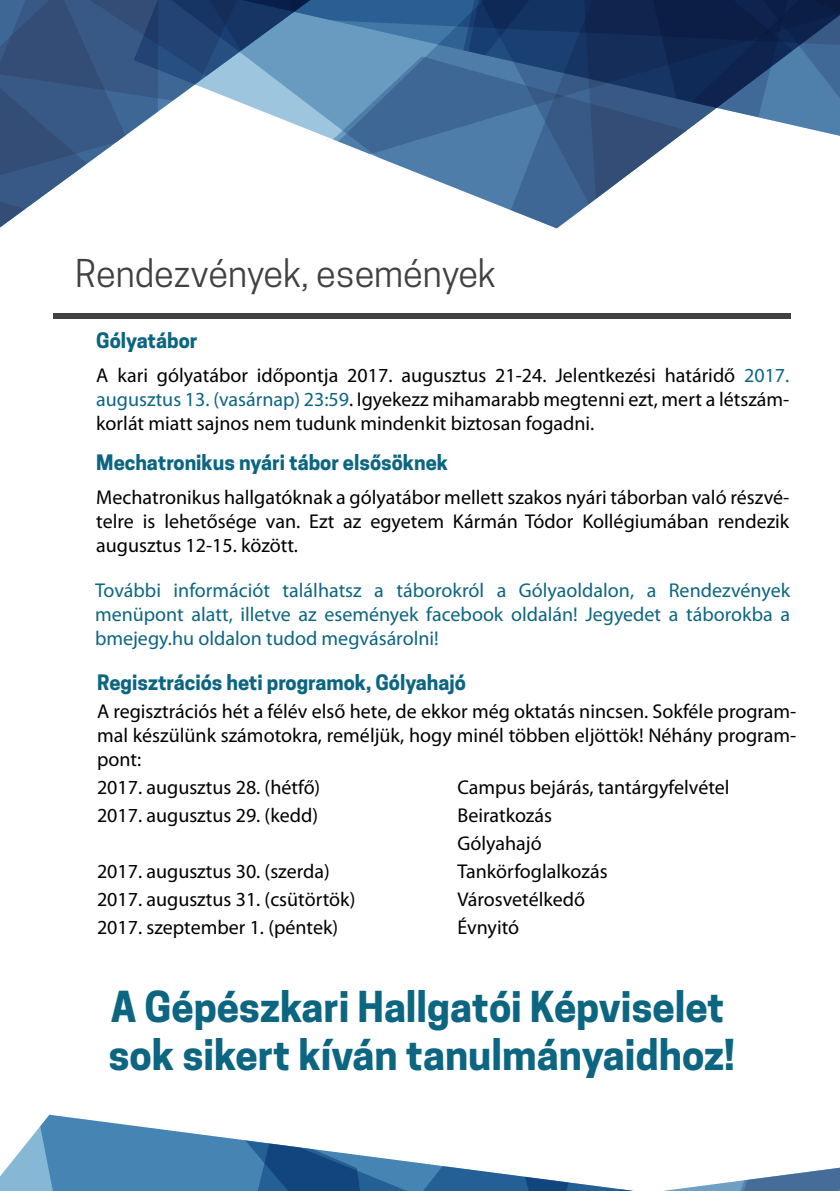
<style>
.page{position:relative;width:840px;height:1191px;background:#fff}
.page>*{position:absolute;margin:0;border:0;box-sizing:border-box;transform-origin:0 0}
.t1{font:700 40px/48px "Cooper Hewitt";color:#0c6581}
.t2{font:36px "Cooper Hewitt";color:#424042}
.t3{font:20px/24px "Myriad Pro";color:#000;text-align:justify}
.t4{font:20px/24px "Myriad Pro";color:#0c6581;text-align:justify}
.t5{font:700 20px "Cooper Hewitt";color:#0c6581}
.s1{color:#0c6581}
</style>
<div class="page">
<svg style="left:0;top:1114px;width:225px;height:77px;fill:#4684b3"></svg>
<svg style="left:225px;top:1137px;width:614px;height:54px"></svg>
<svg style="left:579px;top:0;width:260px;height:212px"></svg>
<svg style="left:0;top:0;width:58px;height:228px;background:#49638a"></svg>
<svg style="left:58px;top:0;width:519px;height:229px"></svg>
<div style="left:53px;top:313px;width:737px;height:5px;background:#424042"></div>
<h2 class="t2" style="left:75px;top:252px;width:422px">Rendezvények, események</h2>
<p class="t5" style="left:96px;top:329px;width:103px">Gólyatábor</p>
<p class="t3" style="left:96px;top:363px;width:694px">A kari gólyatábor időpontja 2017. augusztus 21-24. Jelentkezési határidő <span class="s1">2017. augusztus 13. (vasárnap) 23:59</span>. Igyekezz mihamarabb megtenni ezt, mert a létszám&shy;korlát miatt sajnos nem tudunk mindenkit biztosan fogadni.</p>
<p class="t5" style="left:96px;top:451px;width:353px">Mechatronikus nyári tábor elsősöknek</p>
<p class="t3" style="left:96px;top:485px;width:694px">Mechatronikus hallgatóknak a gólyatábor mellett szakos nyári táborban való részvé&shy;telre is lehetősége van. Ezt az egyetem Kármán Tódor Kollégiumában rendezik augusztus 12-15. között.</p>
<p class="t4" style="left:95px;top:578px;width:696px">További információt találhatsz a táborokról a Gólyaoldalon, a Rendezvények menüpont alatt, illetve az események facebook oldalán! Jegyedet a táborokba a bmejegy.hu oldalon tudod megvásárolni!</p>
<p class="t5" style="left:97px;top:671px;width:370px">Regisztrációs heti programok, Gólyahajó</p>
<p class="t3" style="left:97px;top:699px;width:700px">A regisztrációs hét a félév első hete, de ekkor még oktatás nincsen. Sokféle program&shy;mal készülünk számotokra, reméljük, hogy minél többen eljöttök! Néhány program&shy;pont:</p>
<p class="t3" style="left:97px;top:775px;width:225px">2017. augusztus 28. (hétfő)</p>
<p class="t3" style="left:457px;top:775px;width:273px">Campus bejárás, tantárgyfelvétel</p>
<p class="t3" style="left:97px;top:803px;width:222px">2017. augusztus 29. (kedd)</p>
<p class="t3" style="left:457px;top:801px;width:96px;line-height:28px">Beiratkozás<br>Gólyahajó</p>
<p class="t3" style="left:97px;top:859px;width:234px">2017. augusztus 30. (szerda)</p>
<p class="t3" style="left:457px;top:859px;width:152px">Tankörfoglalkozás</p>
<p class="t3" style="left:97px;top:887px;width:260px">2017. augusztus 31. (csütörtök)</p>
<p class="t3" style="left:457px;top:887px;width:129px">Városvetélkedő</p>
<p class="t3" style="left:97px;top:915px;width:242px">2017. szeptember 1. (péntek)</p>
<p class="t3" style="left:457px;top:915px;width:63px">Évnyitó</p>
<h1 class="t1" style="left:108px;top:983px;width:627px">A Gépészkari Hallgatói Képviselet sok sikert kíván tanulmányaidhoz!</h1>
</div>
